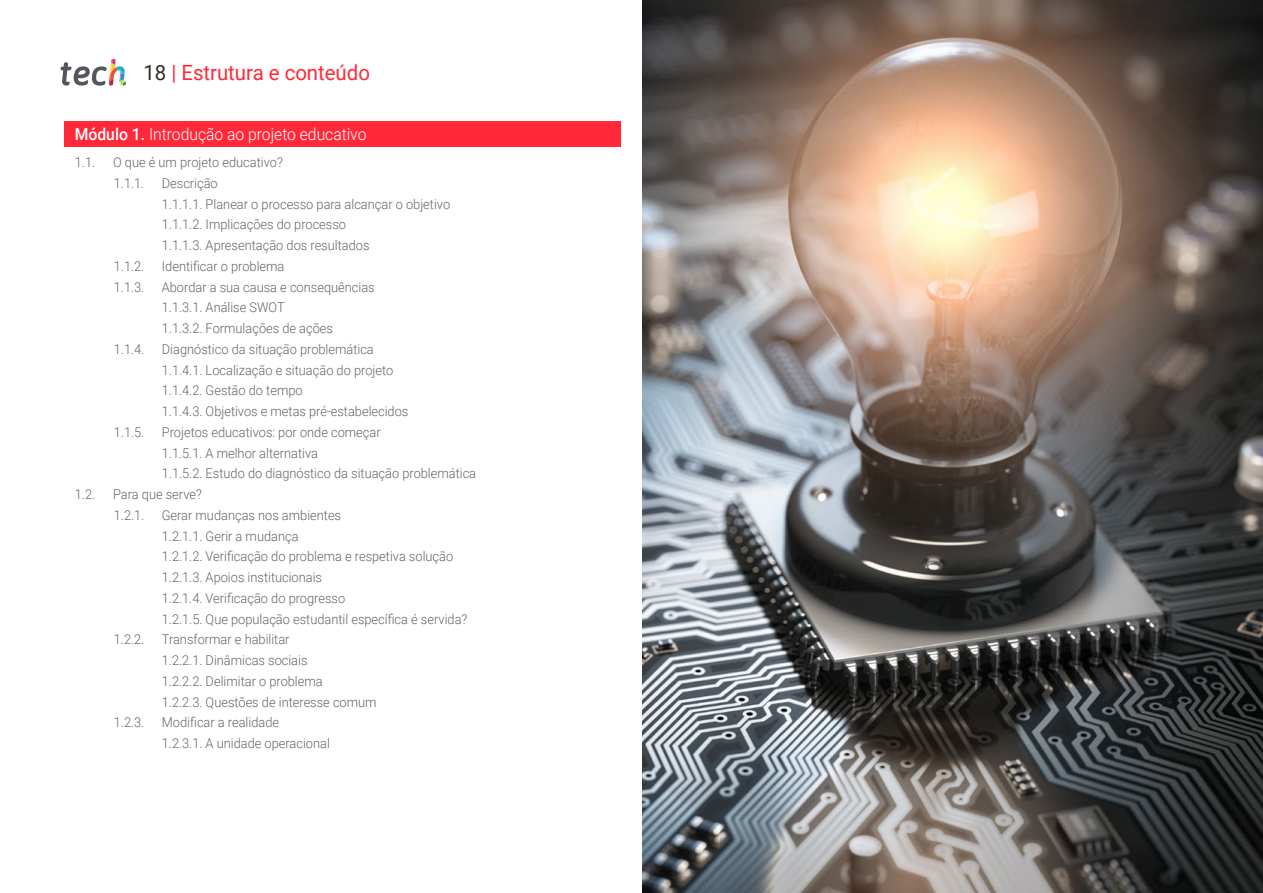
<style>
.page{position:relative;width:1263px;height:893px;background:#fff}
.page>*{position:absolute;margin:0;border:0;box-sizing:border-box;transform-origin:0 0}
.t1{font:21px "Roboto";color:#ff293a}
.t2{font:300 16.5px "Roboto";color:#fff;scale:.95 1}
.t3{font:300 13.5px/20.7px "Roboto";color:#61646a;scale:.95 1}
.s1{color:#312e20}
.s2{font-weight:500}
</style>
<div class="page">
<svg style="left:61px;top:59px;width:65px;height:27px"></svg>
<div style="left:64px;top:121px;width:557px;height:25px;background:#ff293a"></div>
<img style="left:642px;top:0;width:621px;height:893px">
<h1 class="t1" style="left:144px;top:57px;width:228px"><span class="s1">18</span> | Estrutura e conteúdo</h1>
<p class="t2" style="left:75px;top:123px;width:308px"><span class="s2">Módulo 1.</span> Introdução ao projeto educativo</p>
<p class="t3" style="left:75px;top:151px;width:23px">1.1.</p>
<p class="t3" style="left:113px;top:151px;width:180px">O que é um projeto educativo?<br>1.1.1.</p>
<p class="t3" style="left:162px;top:172px;width:305px">Descrição<br>1.1.1.1. Planear o processo para alcançar o objetivo 1.1.1.2. Implicações do processo<br>1.1.1.3. Apresentação dos resultados</p>
<p class="t3" style="left:114px;top:255px;width:34px">1.1.2.</p>
<p class="t3" style="left:162px;top:255px;width:131px">Identificar o problema</p>
<p class="t3" style="left:114px;top:276px;width:34px">1.1.3.</p>
<p class="t3" style="left:162px;top:276px;width:226px">Abordar a sua causa e consequências<br>1.1.3.1. Análise SWOT<br>1.1.3.2. Formulações de ações</p>
<p class="t3" style="left:114px;top:338px;width:34px">1.1.4.</p>
<p class="t3" style="left:162px;top:338px;width:261px">Diagnóstico da situação problemática 1.1.4.1. Localização e situação do projeto 1.1.4.2. Gestão do tempo<br>1.1.4.3. Objetivos e metas pré-estabelecidos</p>
<p class="t3" style="left:114px;top:421px;width:34px">1.1.5.</p>
<p class="t3" style="left:162px;top:421px;width:332px">Projetos educativos: por onde começar<br>1.1.5.1. A melhor alternativa<br>1.1.5.2. Estudo do diagnóstico da situação problemática</p>
<p class="t3" style="left:75px;top:483px;width:23px">1.2.</p>
<p class="t3" style="left:113px;top:483px;width:95px">Para que serve?<br>1.2.1.</p>
<p class="t3" style="left:162px;top:504px;width:323px">Gerar mudanças nos ambientes<br>1.2.1.1. Gerir a mudança<br>1.2.1.2. Verificação do problema e respetiva solução 1.2.1.3. Apoios institucionais<br>1.2.1.4. Verificação do progresso<br>1.2.1.5. Que população estudantil específica é servida?</p>
<p class="t3" style="left:114px;top:629px;width:34px">1.2.2.</p>
<p class="t3" style="left:162px;top:629px;width:228px">Transformar e habilitar<br>1.2.2.1. Dinâmicas sociais<br>1.2.2.2. Delimitar o problema<br>1.2.2.3. Questões de interesse comum</p>
<p class="t3" style="left:114px;top:712px;width:34px">1.2.3.</p>
<p class="t3" style="left:162px;top:712px;width:178px">Modificar a realidade<br>1.2.3.1. A unidade operacional</p>
</div>
